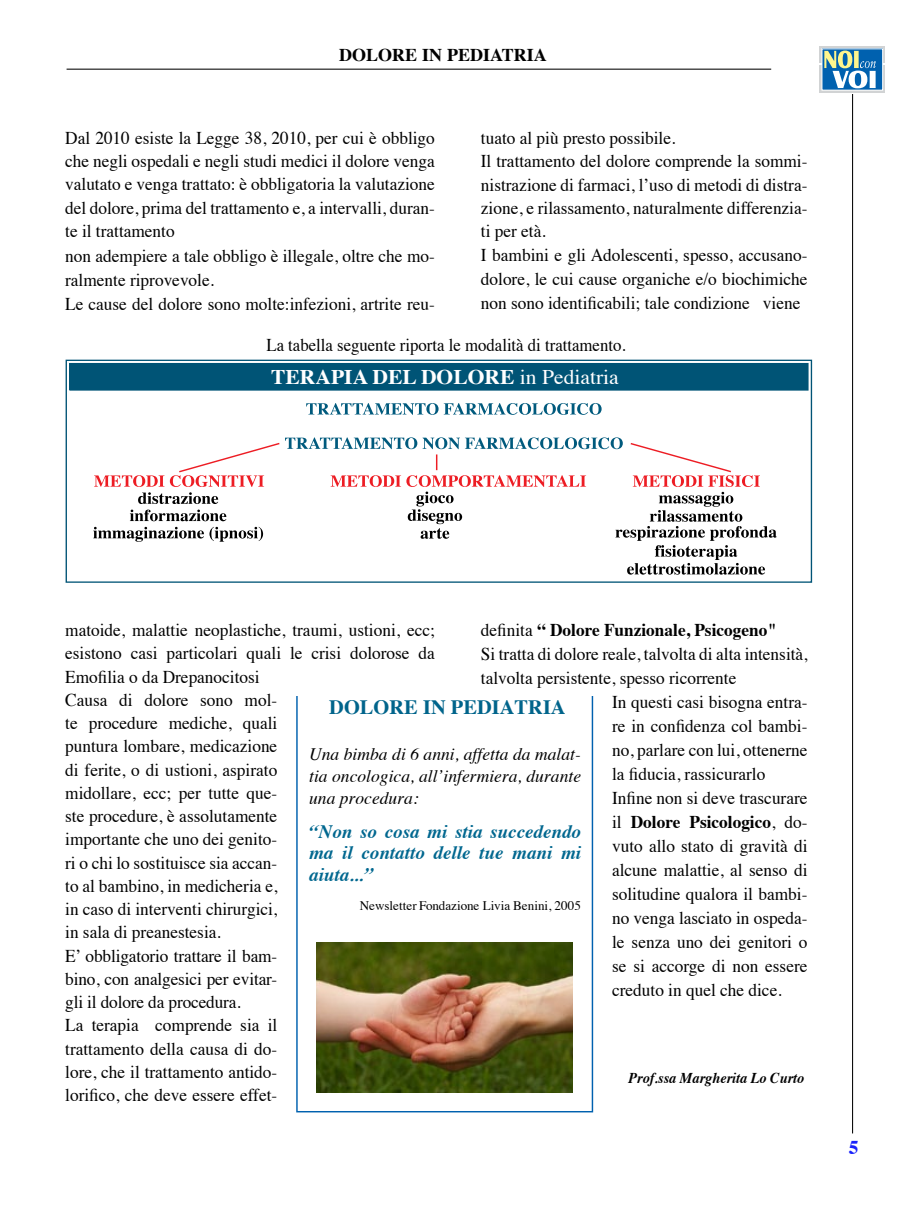
<style>
.page{position:relative;width:915px;height:1212px;background:#fff}
.page>*{position:absolute;margin:0;border:0;box-sizing:border-box;transform-origin:0 0}
.t1{font:700 20.85px "Times";color:#fff}
.t2{font:700 20.4px "Times";color:#00648b}
.t3{font:700 19.5px "Times";color:#1922fb}
.t4{font:italic 700 18.9px/21.9px "Times";color:#00678f;text-align:justify}
.t5{font:18px/23.2px "Times";color:#000;scale:.96 1}
.t6{font:700 18px "Times";color:#000;scale:.96 1}
.t7{font:18px "Times";color:#000;scale:.93 1}
.t8{font:700 18px "Times";color:#000}
.t9{font:italic 17.4px/21.9px "Times";color:#000;text-align:justify}
.t10{font:italic 700 15px "Times";color:#000;scale:.95 1}
.t11{font:13.05px "Times";color:#000}
.s1{font-weight:400}
</style>
<div class="page">
<svg style="left:296px;top:696px;width:297px;height:416px"></svg>
<img style="left:316px;top:943px;width:256px;height:150px">
<hr style="left:67px;top:69px;width:704px;height:1px;background:#000">
<hr style="left:851px;top:88px;width:1px;height:1045px;background:#000">
<svg style="left:819px;top:46px;width:66px;height:48px"></svg>
<svg style="left:819px;top:46px;width:65px;height:17px"></svg>
<svg style="left:819px;top:65px;width:65px;height:27px"></svg>
<svg style="left:821px;top:49px;width:61px;height:41px"></svg>
<svg style="left:824px;top:51px;width:51px;height:37px"></svg>
<div style="left:70px;top:363px;width:737px;height:27px;background:#005476"></div>
<svg style="left:306px;top:403px;width:295px;height:12px"></svg>
<div style="left:66px;top:360px;width:745px;height:223px;border:1px solid #005476"></div>
<svg style="left:93px;top:437px;width:683px;height:138px"></svg>
<p class="t8" style="left:339px;top:38px;width:209px">DOLORE IN PEDIATRIA</p>
<p class="t5" style="left:65px;top:124px;width:386px;line-height:23.9px">Dal 2010 esiste la Legge 38, 2010, per cui è obbligo che negli ospedali e negli studi medici il dolore venga valutato e venga trattato: è obbligatoria la valutazione del dolore, prima del trattamento e, a intervalli, duran&shy;te il trattamento<br>non adempiere a tale obbligo è illegale, oltre che mo&shy;ralmente riprovevole.<br>Le cause del dolore sono molte:infezioni, artrite reu-</p>
<p class="t5" style="left:480px;top:125px;width:341px">tuato al più presto possibile.<br>Il trattamento del dolore comprende la sommi&shy;nistrazione di farmaci, l’uso di metodi di distra&shy;zione, e rilassamento, naturalmente differenzia&shy;ti per età.<br>I bambini e gli Adolescenti, spesso, accusano&shy;dolore, le cui cause organiche e/o biochimiche non sono identificabili; tale condizione viene</p>
<p class="t7" style="left:266px;top:328px;width:387px">La tabella seguente riporta le modalità di trattamento.</p>
<p class="t1" style="left:271px;top:357px;width:349px">TERAPIA DEL DOLORE <span class="s1">in Pediatria</span></p>
<p class="t6" style="left:480px;top:613px;width:310px"><span class="s1">definita</span> “ Dolore Funzionale, Psicogeno"</p>
<p class="t5" style="left:480px;top:641px;width:342px">Si tratta di dolore reale, talvolta di alta intensità,</p>
<p class="t5" style="left:480px;top:665px;width:267px">talvolta persistente, spesso ricorrente</p>
<p class="t5" style="left:612px;top:689px;width:205px">In questi casi bisogna entra-</p>
<p class="t5" style="left:612px;top:713px;width:205px">re in confidenza col bambi-</p>
<p class="t5" style="left:612px;top:737px;width:205px">no, parlare con lui, ottenerne</p>
<p class="t5" style="left:612px;top:761px;width:161px">la fiducia, rassicurarlo</p>
<p class="t5" style="left:612px;top:785px;width:205px">Infine non si deve trascurare</p>
<p class="t6" style="left:612px;top:805px;width:205px"><span class="s1">il</span> Dolore Psicologico<span class="s1">, do-</span></p>
<p class="t5" style="left:612px;top:833px;width:205px">vuto allo stato di gravità di</p>
<p class="t5" style="left:612px;top:857px;width:205px">alcune malattie, al senso di</p>
<p class="t5" style="left:612px;top:881px;width:205px">solitudine qualora il bambi-</p>
<p class="t5" style="left:612px;top:905px;width:205px">no venga lasciato in ospeda-</p>
<p class="t5" style="left:612px;top:929px;width:205px">le senza uno dei genitori o</p>
<p class="t5" style="left:612px;top:953px;width:205px">se si accorge di non essere</p>
<p class="t5" style="left:612px;top:977px;width:178px">creduto in quel che dice.</p>
<p class="t5" style="left:65px;top:617px;width:386px">matoide, malattie neoplastiche, traumi, ustioni, ecc; esistono casi particolari quali le crisi dolorose da<br>Emofilia o da Drepanocitosi<br>Causa di dolore sono mol-<br>te procedure mediche, quali<br>puntura lombare, medicazione<br>di ferite, o di ustioni, aspirato<br>midollare, ecc; per tutte que-<br>ste procedure, è assolutamente<br>importante che uno dei genito-<br>ri o chi lo sostituisce sia accan-<br>to al bambino, in medicheria e,<br>in caso di interventi chirurgici,<br>in sala di preanestesia.<br>E’ obbligatorio trattare il bam-<br>bino, con analgesici per evitar-<br>gli il dolore da procedura.<br>La terapia comprende sia il<br>trattamento della causa di do-<br>lore, che il trattamento antido-<br>lorifico, che deve essere effet-</p>
<p class="t2" style="left:329px;top:688px;width:238px">DOLORE IN PEDIATRIA</p>
<p class="t9" style="left:309px;top:742px;width:273px">Una bimba di 6 anni, affetta da malat&shy;tia oncologica, all’infermiera, durante una procedura:</p>
<p class="t4" style="left:309px;top:818px;width:273px">“Non so cosa mi stia succedendo ma il contatto delle tue mani mi aiuta...”</p>
<p class="t11" style="left:359px;top:894px;width:223px">Newsletter Fondazione Livia Benini, 2005</p>
<p class="t10" style="left:628px;top:1064px;width:187px">Prof.ssa Margherita Lo Curto</p>
<p class="t3" style="left:848px;top:1129px;width:11px">5</p>
</div>
